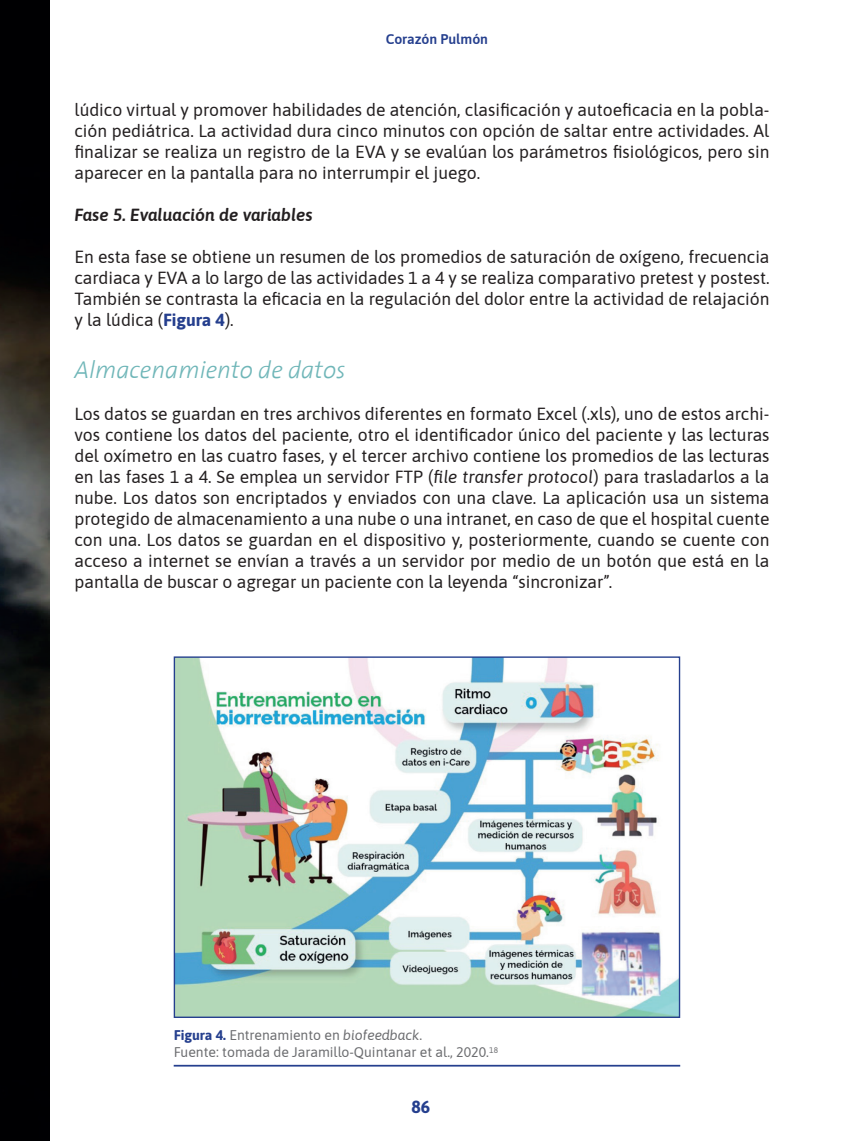
<style>
.page{position:relative;width:844px;height:1141px;background:#fff}
.page>*{position:absolute;margin:0;border:0;box-sizing:border-box;transform-origin:0 0}
.sub_3_ok{font:italic 300 24.5px "The Sans";color:#6fb6b8}
.texto_gral{font:17.5px/21px "Asap";color:#231f20;text-align:justify}
.texto_gral-2{font:italic 600 17.5px "Asap";color:#231f20}
.t1{font:700 17.5px "Asap";color:#253f8e}
.pies_de_foto{font:14px "Asap";color:#6c6d70}
.t2{font:600 14px "Asap";color:#253f8e}
.s1{font-weight:700;color:#253f8e}
.s2{font-style:italic}
</style>
<div class="page">
<img style="left:0;top:0;width:50px;height:1141px">
<img style="left:176px;top:658px;width:502px;height:358px">
<hr style="left:174px;top:1065px;width:506px;height:2px;background:#253f8e">
<p class="t2" style="left:385px;top:29px;width:104px">Corazón Pulmón</p>
<p class="texto_gral" style="left:74px;top:98px;width:696px">lúdico virtual y promover habilidades de atención, clasificación y autoeficacia en la pobla&shy;ción pediátrica. La actividad dura cinco minutos con opción de saltar entre actividades. Al finalizar se realiza un registro de la EVA y se evalúan los parámetros fisiológicos, pero sin aparecer en la pantalla para no interrumpir el juego.</p>
<p class="texto_gral-2" style="left:74px;top:202px;width:240px">Fase 5. Evaluación de variables</p>
<p class="texto_gral" style="left:74px;top:245px;width:696px">En esta fase se obtiene un resumen de los promedios de saturación de oxígeno, frecuencia cardiaca y EVA a lo largo de las actividades 1 a 4 y se realiza comparativo pretest y postest.<br>También se contrasta la eficacia en la regulación del dolor entre la actividad de relajación y la lúdica (<span class="s1">Figura 4</span>).</p>
<p class="sub_3_ok" style="left:74px;top:349px;width:272px">Almacenamiento de datos</p>
<p class="texto_gral" style="left:74px;top:403px;width:696px">Los datos se guardan en tres archivos diferentes en formato Excel (.xls), uno de estos archi&shy;vos contiene los datos del paciente, otro el identificador único del paciente y las lecturas del oxímetro en las cuatro fases, y el tercer archivo contiene los promedios de las lecturas en las fases 1 a 4. Se emplea un servidor FTP (<span class="s2">file transfer protocol</span>) para trasladarlos a la nube. Los datos son encriptados y enviados con una clave. La aplicación usa un sistema protegido de almacenamiento a una nube o una intranet, en caso de que el hospital cuente con una. Los datos se guardan en el dispositivo y, posteriormente, cuando se cuente con acceso a internet se envían a través a un servidor por medio de un botón que está en la pantalla de buscar o agregar un paciente con la leyenda “sincronizar”.</p>
<p class="pies_de_foto" style="left:174px;top:1025px;width:250px"><span class="s1">Figura 4.</span> Entrenamiento en <span class="s2">biofeedback</span>.</p>
<p class="pies_de_foto" style="left:174px;top:1043px;width:326px">Fuente: tomada de Jaramillo-Quintanar et al., 2020.<sup>18</sup></p>
<p class="t1" style="left:411px;top:1094px;width:20px">86</p>
</div>
